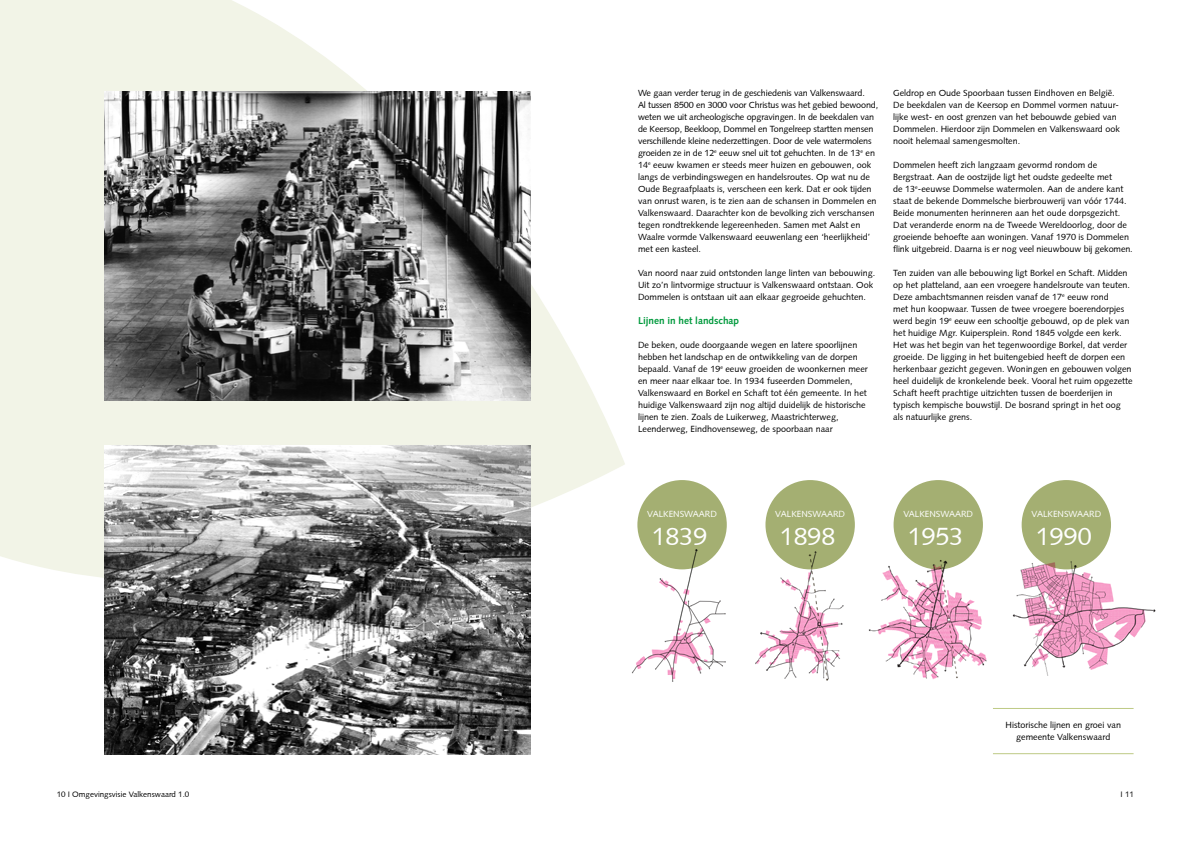
<style>
.page{position:relative;width:1191px;height:842px;background:#fff}
.page>*{position:absolute;margin:0;border:0;box-sizing:border-box;transform-origin:0 0}
.t1{font:25px "Syntax";color:#fff}
.t2{font:700 10px "Syntax";color:#009a3d}
.fotobijschrift{font:9px/12px "Syntax";color:#000}
.t3{font:9px "Syntax";color:#fff}
.t4{font:8px "Syntax";color:#000}
</style>
<div class="page">
<svg style="left:0;top:0;width:625px;height:658px;fill:#f2f4e7"></svg>
<div style="left:637px;top:480px;width:90px;height:89px;background:#a4af72;border-radius:50%"></div>
<div style="left:765px;top:480px;width:90px;height:89px;background:#a4af72;border-radius:50%"></div>
<div style="left:893px;top:480px;width:90px;height:89px;background:#a4af72;border-radius:50%"></div>
<div style="left:1021px;top:480px;width:90px;height:89px;background:#a4af72;border-radius:50%"></div>
<hr style="left:993px;top:753px;width:140px;height:1px;background:#bdca85">
<hr style="left:993px;top:708px;width:140px;height:1px;background:#bdca85">
<img style="left:105px;top:92px;width:425px;height:309px">
<img style="left:105px;top:445px;width:425px;height:309px">
<img style="left:614px;top:544px;width:237px;height:138px">
<svg style="left:868px;top:544px;width:119px;height:136px"></svg>
<img style="left:1012px;top:544px;width:144px;height:132px">
<div style="left:1066px;top:672px;width:19px;height:9px;background:#fff"></div>
<p class="fotobijschrift" style="left:638px;top:87px;width:228px">We gaan verder terug in de geschiedenis van Valkenswaard.</p>
<p class="fotobijschrift" style="left:638px;top:99px;width:242px">Al tussen 8500 en 3000 voor Christus was het gebied bewoond, weten we uit archeologische opgravingen. In de beekdalen van de Keersop, Beekloop, Dommel en Tongelreep startten mensen verschillende kleine nederzettingen. Door de vele watermolens groeiden ze in de 12<sup>e</sup> eeuw snel uit tot gehuchten. In de 13<sup>e</sup> en 14<sup>e</sup> eeuw kwamen er steeds meer huizen en gebouwen, ook langs de verbindingswegen en handelsroutes. Op wat nu de Oude Begraafplaats is, verscheen een kerk. Dat er ook tijden van onrust waren, is te zien aan de schansen in Dommelen en Valkenswaard. Daarachter kon de bevolking zich verschansen tegen rondtrekkende legereenheden. Samen met Aalst en Waalre vormde Valkenswaard eeuwenlang een ‘heerlijkheid’ met een kasteel.</p>
<p class="fotobijschrift" style="left:638px;top:267px;width:239px">Van noord naar zuid ontstonden lange linten van bebouwing.<br>Uit zo’n lintvormige structuur is Valkenswaard ontstaan. Ook<br>Dommelen is ontstaan uit aan elkaar gegroeide gehuchten.</p>
<h6 class="t2" style="left:638px;top:315px;width:103px">Lijnen in het landschap</h6>
<p class="fotobijschrift" style="left:638px;top:339px;width:231px">De beken, oude doorgaande wegen en latere spoorlijnen hebben het landschap en de ontwikkeling van de dorpen bepaald. Vanaf de 19<sup>e</sup> eeuw groeiden de woonkernen meer en meer naar elkaar toe. In 1934 fuseerden Dommelen, Valkenswaard en Borkel en Schaft tot één gemeente. In het huidige Valkenswaard zijn nog altijd duidelijk de historische lijnen te zien. Zoals de Luikerweg, Maastrichterweg,</p>
<p class="fotobijschrift" style="left:638px;top:423px;width:196px">Leenderweg, Eindhovenseweg, de spoorbaan naar</p>
<p class="fotobijschrift" style="left:893px;top:87px;width:223px">Geldrop en Oude Spoorbaan tussen Eindhoven en België.</p>
<p class="fotobijschrift" style="left:893px;top:99px;width:227px">De beekdalen van de Keersop en Dommel vormen natuur-</p>
<p class="fotobijschrift" style="left:893px;top:111px;width:228px">lijke west- en oost grenzen van het bebouwde gebied van<br>Dommelen. Hierdoor zijn Dommelen en Valkenswaard ook nooit helemaal samengesmolten.</p>
<p class="fotobijschrift" style="left:893px;top:159px;width:205px">Dommelen heeft zich langzaam gevormd rondom de</p>
<p class="fotobijschrift" style="left:893px;top:171px;width:220px">Bergstraat. Aan de oostzijde ligt het oudste gedeelte met</p>
<p class="fotobijschrift" style="left:893px;top:183px;width:241px">de 13<sup>e</sup>-eeuwse Dommelse watermolen. Aan de andere kant staat de bekende Dommelsche bierbrouwerij van vóór 1744.<br>Beide monumenten herinneren aan het oude dorpsgezicht.<br>Dat veranderde enorm na de Tweede Wereldoorlog, door de groeiende behoefte aan woningen. Vanaf 1970 is Dommelen flink uitgebreid. Daarna is er nog veel nieuwbouw bij gekomen.</p>
<p class="fotobijschrift" style="left:893px;top:267px;width:238px">Ten zuiden van alle bebouwing ligt Borkel en Schaft. Midden op het platteland, aan een vroegere handelsroute van teuten.<br>Deze ambachtsmannen reisden vanaf de 17<sup>e</sup> eeuw rond</p>
<p class="fotobijschrift" style="left:893px;top:303px;width:238px">met hun koopwaar. Tussen de twee vroegere boerendorpjes werd begin 19<sup>e</sup> eeuw een schooltje gebouwd, op de plek van</p>
<p class="fotobijschrift" style="left:893px;top:327px;width:230px">het huidige Mgr. Kuipersplein. Rond 1845 volgde een kerk.</p>
<p class="fotobijschrift" style="left:893px;top:339px;width:241px">Het was het begin van het tegenwoordige Borkel, dat verder groeide. De ligging in het buitengebied heeft de dorpen een herkenbaar gezicht gegeven. Woningen en gebouwen volgen heel duidelijk de kronkelende beek. Vooral het ruim opgezette Schaft heeft prachtige uitzichten tussen de boerderijen in typisch kempische bouwstijl. De bosrand springt in het oog</p>
<p class="fotobijschrift" style="left:893px;top:411px;width:80px">als natuurlijke grens.</p>
<p class="t3" style="left:647px;top:509px;width:71px">VALKENSWAARD</p>
<h6 class="t1" style="left:651px;top:522px;width:57px">1839</h6>
<p class="t3" style="left:775px;top:509px;width:71px">VALKENSWAARD</p>
<h6 class="t1" style="left:780px;top:522px;width:57px">1898</h6>
<p class="t3" style="left:903px;top:509px;width:71px">VALKENSWAARD</p>
<h6 class="t1" style="left:908px;top:522px;width:57px">1953</h6>
<p class="t3" style="left:1031px;top:509px;width:71px">VALKENSWAARD</p>
<h6 class="t1" style="left:1036px;top:522px;width:57px">1990</h6>
<p class="fotobijschrift" style="left:1005px;top:719px;width:117px">Historische lijnen en groei van</p>
<p class="fotobijschrift" style="left:1016px;top:731px;width:96px">gemeente Valkenswaard</p>
<p class="t4" style="left:57px;top:789px;width:134px">10 I Omgevingsvisie Valkenswaard 1.0</p>
<p class="t4" style="left:1120px;top:789px;width:15px">I 11</p>
</div>
